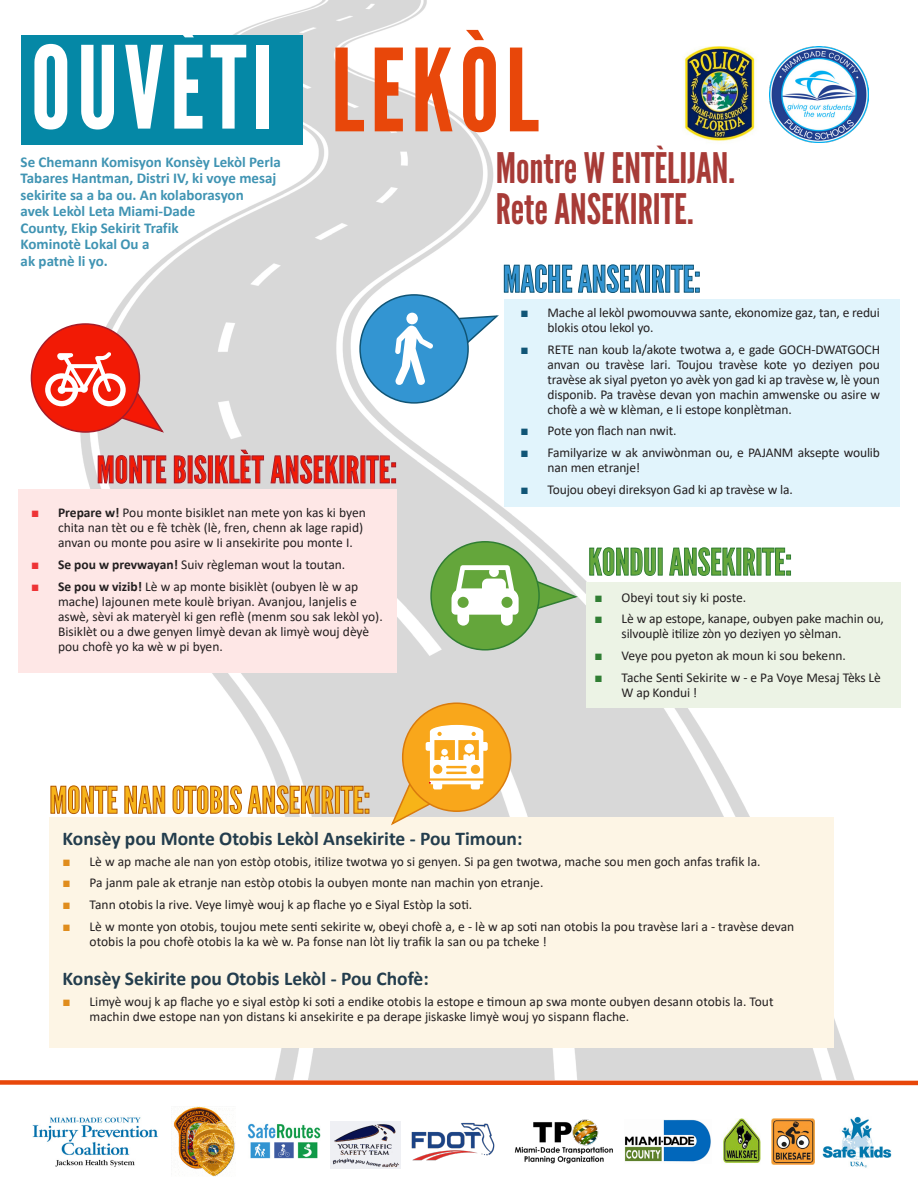
<style>
.page{position:relative;width:918px;height:1188px;background:#fff}
.page>*{position:absolute;margin:0;border:0;box-sizing:border-box;transform-origin:0 0}
.t1{font:114px "League Gothic";letter-spacing:.05em;color:#fff}
.t2{font:114px "League Gothic";letter-spacing:.05em;color:#e8470a}
.t3{font:42px "League Gothic";color:#a73b37}
.t4{font:36.75px "League Gothic";color:#f7b418}
.t5{font:36.75px "League Gothic";letter-spacing:.01em;color:#f21a05}
.t6{font:36.75px "League Gothic";color:#64a63b}
.t7{font:36.75px "League Gothic";color:#3395d2}
.t8{font:700 19.5px "Calibri";color:#233d4d}
.t9{font:700 15px/16.5px "Calibri";color:#4094b3}
.t10{font:13.5px/15px "Calibri";color:#231f20}
.s1{font-family:"Microsoft Ya Hei";color:#ee3436}
.s2{font-weight:700}
.s3{font-family:"Microsoft Ya Hei";color:#105576}
.s4{font-family:"Microsoft Ya Hei";color:#307e33}
.s5{font-family:"Microsoft Ya Hei";color:#e08d1d}
</style>
<div class="page">
<img style="left:31px;top:0;width:854px;height:1078px">
<div style="left:504px;top:299px;width:396px;height:207px;background:#e1f4fc"></div>
<div style="left:21px;top:36px;width:281px;height:109px;background:#0588a6"></div>
<svg style="left:504px;top:265px;width:68px;height:28px"></svg>
<svg style="left:578px;top:264px;width:66px;height:29px"></svg>
<div style="left:645px;top:265px;width:5px;height:27px;border:1px solid #105576"></div>
<svg style="left:652px;top:265px;width:12px;height:28px"></svg>
<div style="left:666px;top:265px;width:4px;height:27px;border:1px solid #105576"></div>
<svg style="left:671px;top:265px;width:28px;height:28px"></svg>
<div style="left:19px;top:489px;width:378px;height:184px;background:#fee7e6"></div>
<svg style="left:98px;top:455px;width:68px;height:29px;background:#cba3a6"></svg>
<svg style="left:174px;top:455px;width:12px;height:28px"></svg>
<svg style="left:194px;top:455px;width:12px;height:29px"></svg>
<div style="left:208px;top:456px;width:5px;height:27px;border:1px solid #a61c29"></div>
<svg style="left:215px;top:450px;width:49px;height:33px;background:#ccaeb0"></svg>
<svg style="left:271px;top:455px;width:67px;height:29px;background:#c9a3a6"></svg>
<svg style="left:347px;top:455px;width:12px;height:28px"></svg>
<svg style="left:366px;top:455px;width:30px;height:28px"></svg>
<div style="left:587px;top:582px;width:314px;height:125px;background:#ecf3e5"></div>
<svg style="left:589px;top:547px;width:67px;height:29px"></svg>
<div style="left:658px;top:548px;width:4px;height:27px;border:1px solid #307e33"></div>
<svg style="left:669px;top:547px;width:66px;height:29px"></svg>
<div style="left:737px;top:548px;width:4px;height:27px;border:1px solid #307e33"></div>
<svg style="left:743px;top:548px;width:12px;height:28px"></svg>
<svg style="left:762px;top:548px;width:29px;height:28px"></svg>
<div style="left:49px;top:818px;width:785px;height:230px;background:#fdf5e5"></div>
<svg style="left:51px;top:786px;width:66px;height:28px"></svg>
<svg style="left:125px;top:786px;width:40px;height:28px"></svg>
<svg style="left:173px;top:786px;width:49px;height:28px"></svg>
<svg style="left:230px;top:786px;width:12px;height:28px"></svg>
<svg style="left:248px;top:786px;width:66px;height:28px"></svg>
<div style="left:315px;top:786px;width:4px;height:27px;border:1px solid #b45a02"></div>
<svg style="left:322px;top:786px;width:12px;height:28px"></svg>
<div style="left:335px;top:786px;width:5px;height:27px;border:1px solid #b45a02"></div>
<svg style="left:341px;top:786px;width:28px;height:28px"></svg>
<svg style="left:0;top:1078px;width:918px;height:8px"></svg>
<svg style="left:456px;top:314px;width:45px;height:40px"></svg>
<div style="left:360px;top:295px;width:108px;height:108px;background:#3395d2;border-radius:50%"></div>
<div style="left:359px;top:294px;width:110px;height:110px;border:2px solid #105576;border-radius:50%"></div>
<svg style="left:395px;top:313px;width:38px;height:72px"></svg>
<div style="left:31px;top:324px;width:108px;height:108px;background:#f21a05;border-radius:50%"></div>
<svg style="left:45px;top:352px;width:121px;height:82px"></svg>
<div style="left:431px;top:542px;width:108px;height:108px;background:#64a63b;border-radius:50%"></div>
<svg style="left:452px;top:565px;width:128px;height:61px"></svg>
<div style="left:403px;top:703px;width:108px;height:108px;background:#f9a71b;border-radius:50%"></div>
<svg style="left:389px;top:725px;width:99px;height:101px"></svg>
<img style="left:32px;top:1117px;width:126px;height:50px">
<img style="left:173px;top:1106px;width:63px;height:71px">
<img style="left:822px;top:1116px;width:69px;height:52px">
<img style="left:247px;top:1123px;width:74px;height:36px">
<img style="left:411px;top:1122px;width:84px;height:39px">
<img style="left:624px;top:1120px;width:87px;height:42px">
<img style="left:771px;top:1119px;width:44px;height:45px">
<img style="left:723px;top:1119px;width:38px;height:44px">
<img style="left:514px;top:1119px;width:99px;height:45px">
<img style="left:331px;top:1121px;width:69px;height:47px">
<img style="left:770px;top:46px;width:99px;height:96px">
<img style="left:678px;top:46px;width:90px;height:102px">
<p class="t1" style="left:31px;top:20px;width:244px">OUVÈTI</p>
<p class="t2" style="left:331px;top:23px;width:210px">LEKÒL</p>
<p class="t9" style="left:21px;top:153px;width:262px">Se Chemann Komisyon Konsèy Lekòl Perla<br>Tabares Hantman, Distri IV, ki voye mesaj sekirite sa a ba ou. An kolaborasyon</p>
<p class="t9" style="left:21px;top:203px;width:176px">avek Lekòl Leta Miami-Dade</p>
<p class="t9" style="left:21px;top:219px;width:160px">County, Ekip Sekirit Trafik</p>
<p class="t9" style="left:21px;top:236px;width:130px">Kominotè Lokal Ou a</p>
<p class="t9" style="left:21px;top:252px;width:89px">ak patnè li yo.</p>
<p class="t5" style="left:97px;top:448px;width:302px">MONTE BISIKLÈT ANSEKIRITE:</p>
<p class="t10" style="left:58px;top:505px;width:309px;text-indent:-27px"><span class="s1">■</span> <span class="s2">Prepare w!</span> Pou monte bisiklet nan mete yon kas ki byen chita nan tèt ou e fè tchèk (lè, fren, chenn ak lage rapid) anvan ou monte pou asire w Ii ansekirite pou monte I.</p>
<p class="t10" style="left:31px;top:557px;width:316px"><span class="s1">■</span> <span class="s2">Se pou w prevwayan!</span> Suiv règleman wout la toutan.</p>
<p class="t10" style="left:58px;top:578px;width:326px;text-indent:-27px"><span class="s1">■</span> <span class="s2">Se pou w vizib!</span> Lè w ap monte bisiklèt (oubyen lè w ap mache) lajounen mete koulè briyan. Avanjou, lanjelis e aswè, sèvi ak materyèl ki gen reflè (menm sou sak lekòl yo).<br>Bisiklèt ou a dwe genyen limyè devan ak limyè wouj dèyè pou chofè yo ka wè w pi byen.</p>
<p class="t4" style="left:49px;top:778px;width:322px">MONTE NAN OTOBIS ANSEKIRITE:</p>
<p class="t3" style="left:496px;top:143px;width:241px">Montre W ENTÈLIJAN.</p>
<p class="t3" style="left:496px;top:184px;width:199px">Rete ANSEKIRITE.</p>
<p class="t7" style="left:503px;top:257px;width:199px">MACHE ANSEKIRITE:</p>
<p class="t10" style="left:548px;top:304px;width:334px;text-indent:-27px"><span class="s3">■</span> Mache al lekòl pwomouvwa sante, ekonomize gaz, tan, e redui blokis otou lekol yo.</p>
<p class="t10" style="left:548px;top:341px;width:334px;text-align:justify;text-indent:-27px"><span class="s3">■</span> RETE nan koub la/akote twotwa a, e gade GOCH-DWATGOCH anvan ou travèse lari. Toujou travèse kote yo deziyen pou travèse ak siyal pyeton yo avèk yon gad ki ap travèse w, lè youn disponib. Pa travèse devan yon machin amwenske ou asire w chofè a wè w klèman, e Ii estope konplètman.</p>
<p class="t10" style="left:521px;top:423px;width:158px"><span class="s3">■</span> Pote yon flach nan nwit.</p>
<p class="t10" style="left:548px;top:445px;width:334px;text-indent:-27px"><span class="s3">■</span> Familyarize w ak anviwònman ou, e PAJANM aksepte woulib nan men etranje!</p>
<p class="t10" style="left:521px;top:481px;width:274px"><span class="s3">■</span> Toujou obeyi direksyon Gad ki ap travèse w la.</p>
<p class="t6" style="left:588px;top:540px;width:205px">KONDUI ANSEKIRITE:</p>
<p class="t10" style="left:595px;top:589px;width:153px"><span class="s4">■</span> Obeyi tout siy ki poste.</p>
<p class="t10" style="left:622px;top:611px;width:264px;text-indent:-27px"><span class="s4">■</span> Lè w ap estope, kanape, oubyen pake machin ou, silvouplè itilize zòn yo deziyen yo sèlman.</p>
<p class="t10" style="left:595px;top:648px;width:253px"><span class="s4">■</span> Veye pou pyeton ak moun ki sou bekenn.</p>
<p class="t10" style="left:622px;top:670px;width:261px;text-indent:-27px"><span class="s4">■</span> Tache Senti Sekirite w - e Pa Voye Mesaj Tèks Lè<br>W ap Kondui !</p>
<p class="t8" style="left:63px;top:824px;width:461px">Konsèy pou Monte Otobis Lekòl Ansekirite - Pou Timoun:</p>
<p class="t10" style="left:63px;top:853px;width:699px"><span class="s5">■</span> Lè w ap mache ale nan yon estòp otobis, itilize twotwa yo si genyen. Si pa gen twotwa, mache sou men goch anfas trafik la.</p>
<p class="t10" style="left:63px;top:875px;width:482px"><span class="s5">■</span> Pa janm pale ak etranje nan estòp otobis la oubyen monte nan machin yon etranje.</p>
<p class="t10" style="left:63px;top:897px;width:411px"><span class="s5">■</span> Tann otobis la rive. Veye limyè wouj k ap flache yo e Siyal Estòp la soti.</p>
<p class="t10" style="left:90px;top:918px;width:706px;text-indent:-27px"><span class="s5">■</span> Lè w monte yon otobis, toujou mete senti sekirite w, obeyi chofè a, e - lè w ap soti nan otobis la pou travèse lari a - travèse devan otobis la pou chofè otobis la ka wè w. Pa fonse nan lòt liy trafik la san ou pa tcheke !</p>
<p class="t8" style="left:63px;top:965px;width:368px">Konsèy Sekirite pou Otobis Lekòl - Pou Chofè:</p>
<p class="t10" style="left:90px;top:994px;width:685px;text-indent:-27px"><span class="s5">■</span> Limyè wouj k ap flache yo e siyal estòp ki soti a endike otobis la estope e timoun ap swa monte oubyen desann otobis la. Tout machin dwe estope nan yon distans ki ansekirite e pa derape jiskaske limyè wouj yo sispann flache.</p>
</div>
